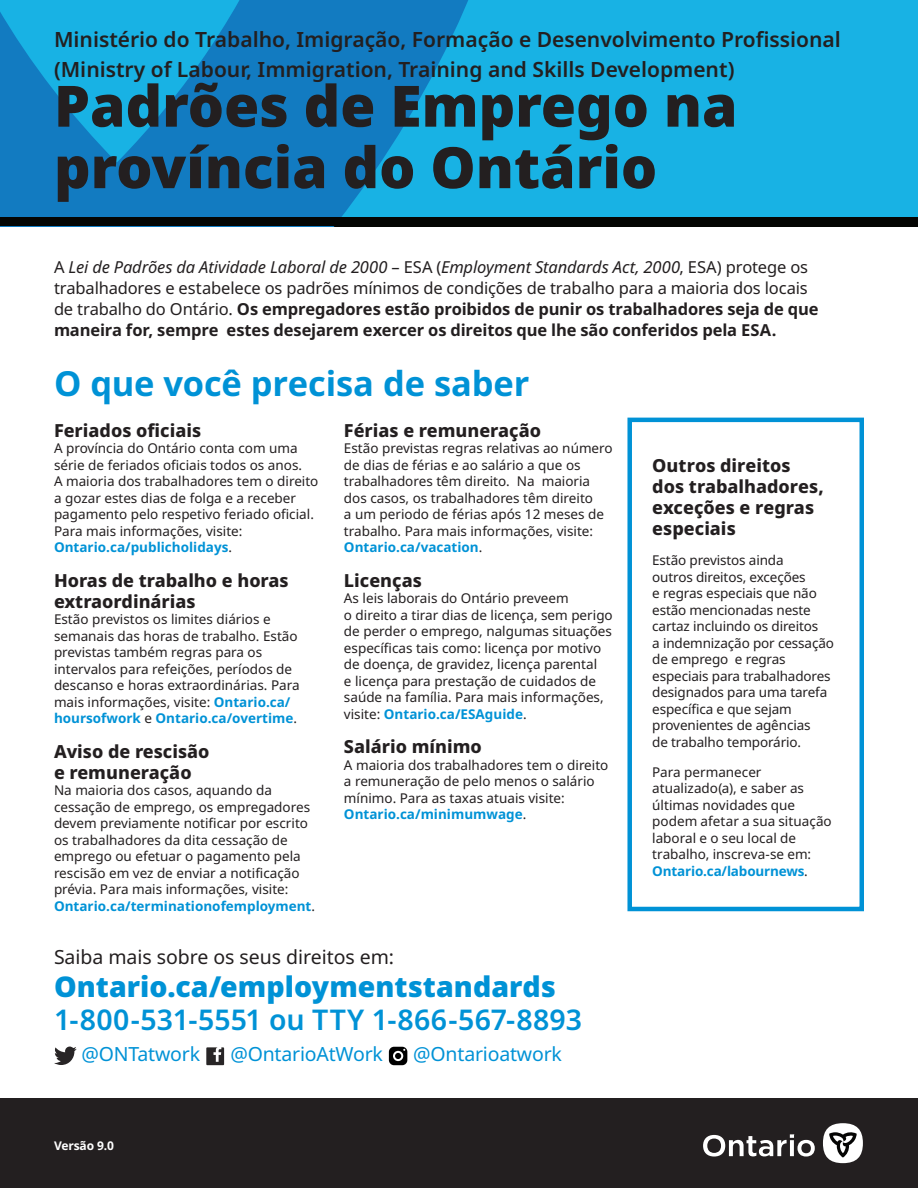
<style>
.page{position:relative;width:918px;height:1188px;background:#fff}
.page>*{position:absolute;margin:0;border:0;box-sizing:border-box;transform-origin:0 0}
.t1{font:900 57px/61.5px "Noto Sans";color:#231f20}
.t2{font:700 34.5px "Noto Sans";letter-spacing:-.005em;color:#0092d6}
.t3{font:600 28.5px "Noto Sans";letter-spacing:.005em;color:#0092d6}
.t4{font:900 28.5px "Noto Sans";color:#0092d6}
.t5{font:600 21px/30px "Noto Sans";color:#231f20}
.t6{font:19.5px "Noto Sans";letter-spacing:-.01em;color:#0092d6}
.t7{font:19.5px "Noto Sans";color:#231f20}
.t8{font:800 18px/21px "Noto Sans";color:#231f20}
.t9{font:700 16.5px/21px "Noto Sans";letter-spacing:-.01em;color:#231f20}
.t10{font:13.5px/16.5px "Noto Sans";color:#231f20}
.t11{font:700 12px "Noto Sans";letter-spacing:-.01em;color:#fff}
.s1{font-weight:400}
.s2{font-weight:400;font-style:italic}
.s3{font-weight:700;color:#0092d6}
</style>
<div class="page">
<svg style="left:0;top:0;width:918px;height:217px;background:#159fd8"></svg>
<div style="left:0;top:217px;width:918px;height:9px;background:#040503"></div>
<div style="left:0;top:1098px;width:918px;height:90px;background:#231f20"></div>
<div style="left:627px;top:418px;width:237px;height:493px;border:4px solid #0092d6"></div>
<svg style="left:54px;top:1047px;width:23px;height:18px"></svg>
<div style="left:206px;top:1047px;width:18px;height:18px;background:#282526"></div>
<svg style="left:214px;top:1047px;width:7px;height:15px"></svg>
<svg style="left:389px;top:1047px;width:18px;height:18px"></svg>
<div style="left:823px;top:1123px;width:40px;height:40px;background:#fff;border-radius:50%"></div>
<svg style="left:829px;top:1132px;width:28px;height:26px"></svg>
<svg style="left:703px;top:1134px;width:112px;height:23px"></svg>
<h3 class="t5" style="left:54px;top:25px;width:788px">Ministério do Trabalho, Imigração, Formação e Desenvolvimento Profissional (Ministry of Labour, Immigration, Training and Skills Development)</h3>
<h1 class="t1" style="left:54px;top:76px;width:685px">Padrões de Emprego na província do Ontário</h1>
<p class="t9" style="left:54px;top:256px;width:766px"><span class="s1">A</span> <span class="s2">Lei de Padrões da Atividade Laboral de 2000</span> <span class="s1">– ESA (</span><span class="s2">Employment Standards Act, 2000</span><span class="s1">, ESA) protege os trabalhadores e estabelece os padrões mínimos de condições de trabalho para a maioria dos locais de trabalho do Ontário.</span> Os empregadores estão proibidos de punir os trabalhadores seja de que maneira for, sempre estes desejarem exercer os direitos que lhe são conferidos pela ESA.</p>
<h2 class="t2" style="left:54px;top:364px;width:477px">O que você precisa de saber</h2>
<h3 class="t8" style="left:54px;top:420px;width:149px">Feriados oficiais</h3>
<p class="t10" style="left:54px;top:440px;width:266px">A província do Ontário conta com uma série de feriados oficiais todos os anos.<br>A maioria dos trabalhadores tem o direito a gozar estes dias de folga e a receber pagamento pelo respetivo feriado oficial.<br>Para mais informações, visite:<br><span class="s3">Ontario.ca/publicholidays</span>.</p>
<h3 class="t8" style="left:54px;top:570px;width:236px">Horas de trabalho e horas extraordinárias</h3>
<p class="t10" style="left:54px;top:611px;width:247px">Estão previstos os limites diários e semanais das horas de trabalho. Estão previstas também regras para os intervalos para refeições, períodos de descanso e horas extraordinárias. Para mais informações, visite: <span class="s3">Ontario.ca/ hoursofwork</span> e <span class="s3">Ontario.ca/overtime</span>.</p>
<h3 class="t8" style="left:54px;top:741px;width:157px">Aviso de rescisão e remuneração</h3>
<p class="t10" style="left:54px;top:782px;width:263px">Na maioria dos casos, aquando da cessação de emprego, os empregadores devem previamente notificar por escrito os trabalhadores da dita cessação de emprego ou efetuar o pagamento pela rescisão em vez de enviar a notificação prévia. Para mais informações, visite:<br><span class="s3">Ontario.ca/terminationofemployment</span>.</p>
<h3 class="t8" style="left:344px;top:420px;width:199px">Férias e remuneração</h3>
<p class="t10" style="left:344px;top:440px;width:270px">Estão previstas regras relativas ao número de dias de férias e ao salário a que os trabalhadores têm direito. Na maioria dos casos, os trabalhadores têm direito<br>a um periodo de férias após 12 meses de trabalho. Para mais informações, visite:<br><span class="s3">Ontario.ca/vacation</span>.</p>
<h3 class="t8" style="left:344px;top:570px;width:79px">Licenças</h3>
<p class="t10" style="left:344px;top:590px;width:270px">As leis laborais do Ontário preveem<br>o direito a tirar dias de licença, sem perigo de perder o emprego, nalgumas situações específicas tais como: licença por motivo de doença, de gravidez, licença parental<br>e licença para prestação de cuidados de saúde na família. Para mais informações, visite: <span class="s3">Ontario.ca/ESAguide</span>.</p>
<h3 class="t8" style="left:344px;top:737px;width:139px">Salário mínimo</h3>
<p class="t10" style="left:344px;top:757px;width:266px">A maioria dos trabalhadores tem o direito a remuneração de pelo menos o salário mínimo. Para as taxas atuais visite:<br><span class="s3">Ontario.ca/minimumwage</span>.</p>
<h3 class="t8" style="left:652px;top:456px;width:173px">Outros direitos dos trabalhadores, exceções e regras especiais</h3>
<p class="t10" style="left:652px;top:552px;width:183px">Estão previstos ainda<br>outros direitos, exceções<br>e regras especiais que não estão mencionadas neste cartaz incluindo os direitos<br>a indemnização por cessação de emprego e regras especiais para trabalhadores designados para uma tarefa específica e que sejam provenientes de agências<br>de trabalho temporário.</p>
<p class="t10" style="left:652px;top:764px;width:181px">Para permanecer atualizado(a), e saber as últimas novidades que podem afetar a sua situação laboral e o seu local de trabalho, inscreva-se em:<br><span class="s3">Ontario.ca/labournews</span>.</p>
<h3 class="t7" style="left:54px;top:946px;width:342px">Saiba mais sobre os seus direitos em:</h3>
<h3 class="t4" style="left:54px;top:970px;width:503px">Ontario.ca/employmentstandards</h3>
<h3 class="t3" style="left:54px;top:1003px;width:529px">1-800-531-5551 ou TTY 1-866-567-8893</h3>
<h3 class="t6" style="left:81px;top:1043px;width:120px">@ONTatwork</h3>
<h3 class="t6" style="left:230px;top:1043px;width:154px">@OntarioAtWork</h3>
<h3 class="t6" style="left:413px;top:1043px;width:150px">@Ontarioatwork</h3>
<p class="t11" style="left:54px;top:1138px;width:61px">Versão 9.0</p>
</div>
